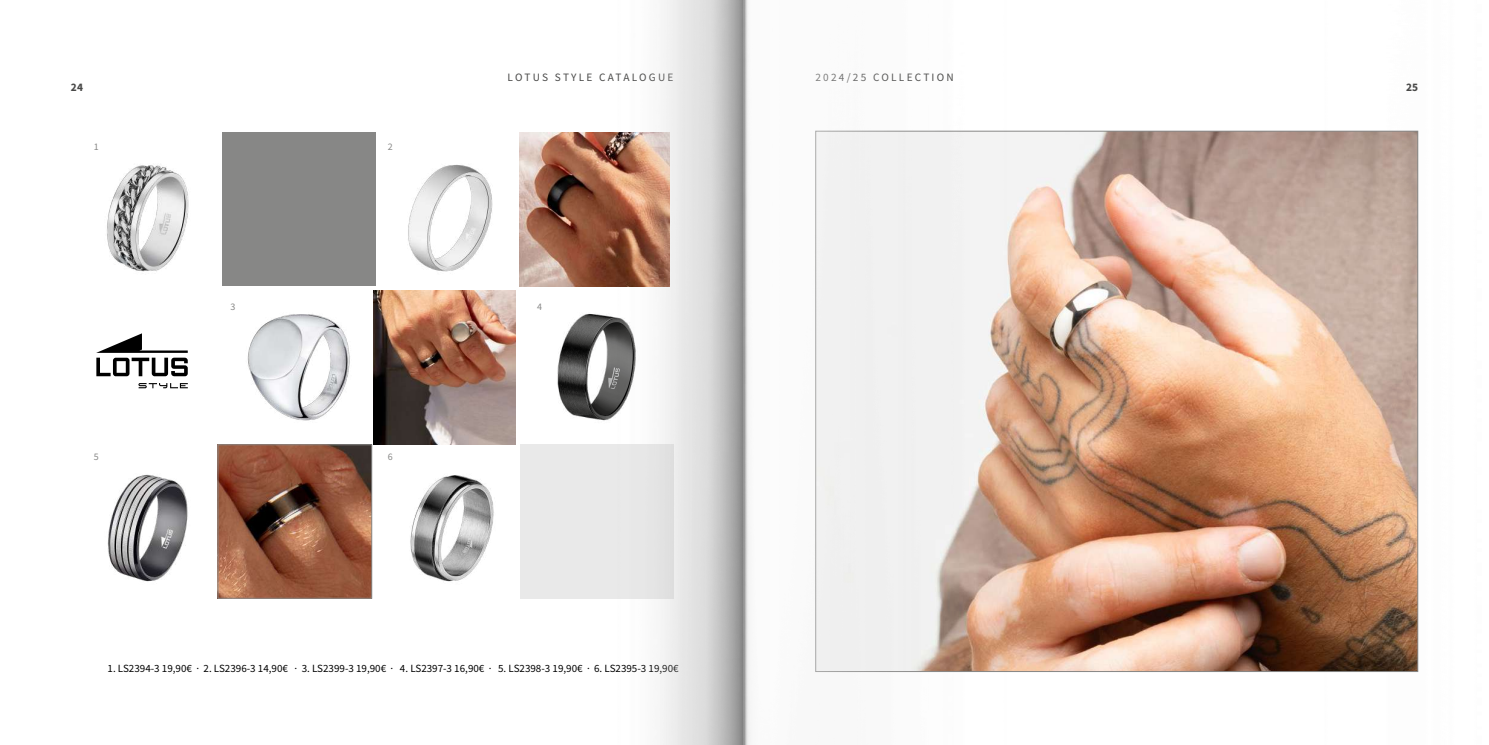
<style>
.page{position:relative;width:1489px;height:745px;background:#fff}
.page>*{position:absolute;margin:0;border:0;box-sizing:border-box;transform-origin:0 0}
.t1{font:11.25px "Source Sans Pro";letter-spacing:.2em;color:#494948}
.t2{font:700 11.25px "Source Sans Pro";color:#494948}
.t3{font:11px "Source Sans Pro";color:#000}
.t4{font:10px "Source Sans Pro";color:#878786}
</style>
<div class="page">
<img style="left:96px;top:0;width:1323px;height:744px">
<p class="t2" style="left:71px;top:79px;width:14px">24</p>
<p class="t4" style="left:94px;top:140px;width:6px">1</p>
<p class="t4" style="left:94px;top:450px;width:6px">5</p>
<p class="t4" style="left:231px;top:300px;width:6px">3</p>
<p class="t4" style="left:388px;top:140px;width:6px">2</p>
<p class="t4" style="left:388px;top:450px;width:6px">6</p>
<p class="t1" style="left:507px;top:70px;width:167px">LOTUS STYLE CATALOGUE</p>
<p class="t1" style="left:815px;top:70px;width:140px">2024/25 COLLECTION</p>
<p class="t4" style="left:537px;top:300px;width:6px">4</p>
<p class="t3" style="left:107px;top:660px;width:572px">1. LS2394-3 19,90€ · 2. LS2396-3 14,90€ · 3. LS2399-3 19,90€ · 4. LS2397-3 16,90€ · 5. LS2398-3 19,90€ · 6. LS2395-3 19,90€</p>
<p class="t2" style="left:1405px;top:79px;width:14px">25</p>
</div>
